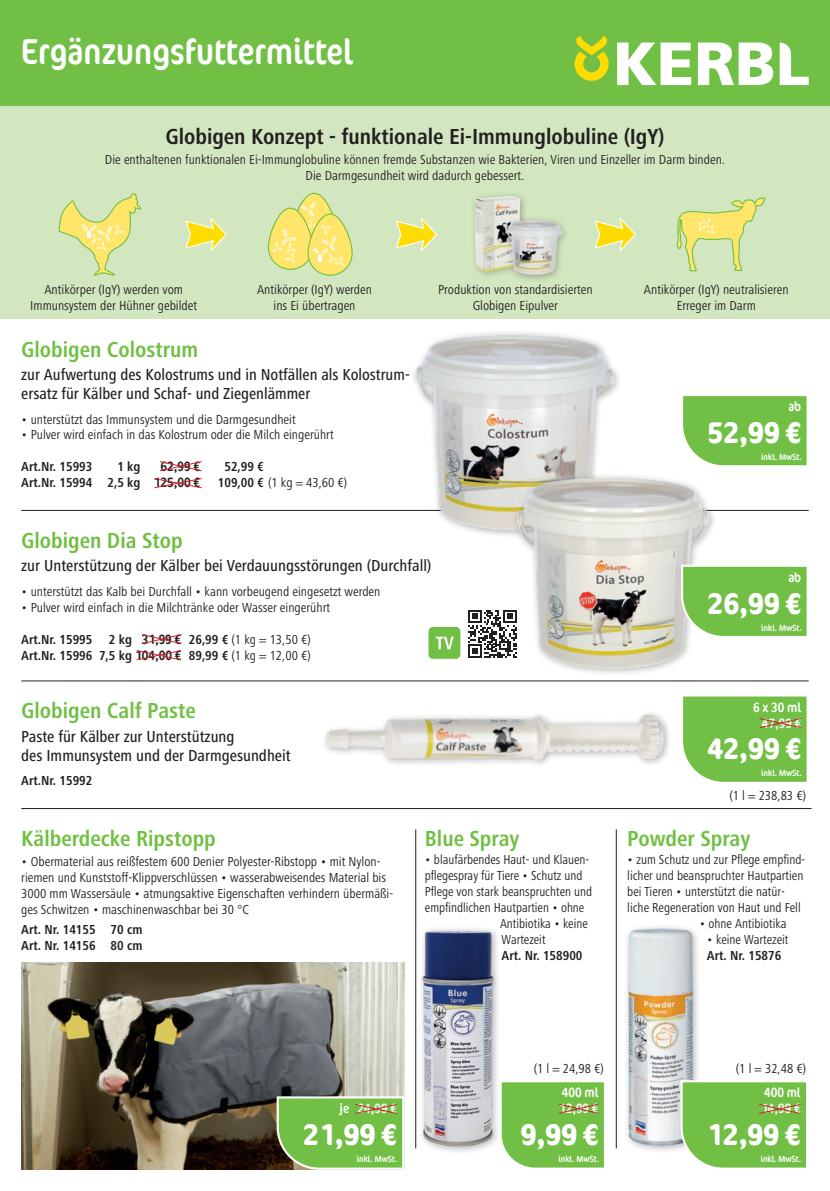
<style>
.page{position:relative;width:830px;height:1191px;background:#fff}
.page>*{position:absolute;margin:0;border:0;box-sizing:border-box;transform-origin:0 0}
.t1{font:condensed 36px "Cocon Offc Pro";color:#fff}
.t2{font:700 condensed 30px "Cocon Offc Pro";color:#fff}
.t3{font:700 condensed 22.5px "Frutiger Next LTW1 G";color:#71bf44}
.t4{font:700 condensed 22.5px "Frutiger Next LTW1 G";color:#231f20}
.t5{font:500 condensed 16.5px/19.2px "Frutiger Next LTW1 G";color:#231f20}
.t6{font:condensed 13.5px/15.9px "Frutiger Next LTW1 G";color:#231f20;text-align:center}
.t7{font:700 condensed 13.5px/15.9px "Frutiger Next LTW1 G";color:#231f20}
.t8{font:condensed 13.5px "Frutiger Next LTW1 G";color:#231f20;scale:.96 1}
.t9{font:condensed 13.5px/15.9px "Cocon Offc Pro";color:#fff}
.t10{font:condensed 13.5px "Cocon Offc Pro";color:#231f20}
.t11{font:condensed 9px "Cocon Offc Pro";color:#fff}
.s1{font-family:"Cocon Offc Pro";font-weight:400}
.s2{font-weight:700}
.s3{font-weight:400}
</style>
<div class="page">
<div style="left:0;top:0;width:829px;height:106px;background:#71bf44"></div>
<svg style="left:574px;top:36px;width:34px;height:45px"></svg>
<svg style="left:617px;top:43px;width:74px;height:42px"></svg>
<svg style="left:697px;top:43px;width:75px;height:42px"></svg>
<svg style="left:779px;top:43px;width:29px;height:42px"></svg>
<img style="left:21px;top:962px;width:383px;height:207px">
<svg style="left:275px;top:1095px;width:130px;height:75px;background:#7bb951"></svg>
<hr style="left:615px;top:829px;width:1px;height:319px;background:#231f20">
<hr style="left:415px;top:829px;width:1px;height:319px;background:#231f20">
<hr style="left:21px;top:808px;width:790px;height:1px;background:#231f20">
<div style="left:0;top:106px;width:829px;height:213px;background:#d2e7c0"></div>
<hr style="left:21px;top:510px;width:787px;height:1px;background:#231f20">
<hr style="left:21px;top:680px;width:787px;height:1px;background:#231f20">
<img style="left:410px;top:332px;width:209px;height:203px">
<img style="left:504px;top:468px;width:219px;height:206px">
<img style="left:404px;top:926px;width:95px;height:237px">
<div style="left:622px;top:923px;width:79px;height:231px;background:#231f20;opacity:.35"></div>
<img style="left:622px;top:926px;width:79px;height:221px">
<svg style="left:58px;top:193px;width:84px;height:83px"></svg>
<svg style="left:292px;top:193px;width:44px;height:61px"></svg>
<svg style="left:268px;top:208px;width:44px;height:61px"></svg>
<div style="left:268px;top:208px;width:45px;height:62px;border:1px solid #71bf44;border-radius:22px"></div>
<svg style="left:308px;top:214px;width:44px;height:61px"></svg>
<div style="left:307px;top:213px;width:45px;height:63px;border:1px solid #71bf44;border-radius:22px"></div>
<svg style="left:272px;top:201px;width:72px;height:65px;background:#f2e57c"></svg>
<div style="left:469px;top:190px;width:59px;height:89px;background:#231f20;opacity:.35"></div>
<img style="left:473px;top:191px;width:49px;height:82px">
<div style="left:501px;top:215px;width:69px;height:68px;background:#231f20;opacity:.35"></div>
<img style="left:505px;top:218px;width:58px;height:58px">
<svg style="left:676px;top:197px;width:89px;height:75px"></svg>
<svg style="left:185px;top:218px;width:42px;height:33px"></svg>
<svg style="left:396px;top:218px;width:41px;height:33px"></svg>
<svg style="left:595px;top:218px;width:41px;height:33px"></svg>
<img style="left:317px;top:680px;width:355px;height:85px">
<svg style="left:679px;top:1079px;width:128px;height:89px;background:#7fc356"></svg>
<svg style="left:498px;top:1079px;width:106px;height:89px;background:#80c457"></svg>
<svg style="left:683px;top:396px;width:124px;height:70px;background:#79c24e"></svg>
<svg style="left:679px;top:563px;width:128px;height:76px;background:#85c75f"></svg>
<svg style="left:160px;top:461px;width:42px;height:10px"></svg>
<svg style="left:154px;top:478px;width:48px;height:10px"></svg>
<svg style="left:136px;top:634px;width:46px;height:26px"></svg>
<div style="left:428px;top:627px;width:32px;height:32px;background:#71bf44;border-radius:5px"></div>
<svg style="left:435px;top:636px;width:18px;height:13px"></svg>
<svg style="left:468px;top:609px;width:48px;height:49px"></svg>
<svg style="left:683px;top:696px;width:124px;height:86px;background:#78c04c"></svg>
<h1 class="t1" style="left:21px;top:27px;width:333px">Ergänzungsfuttermittel</h1>
<h3 class="t4" style="left:165px;top:123px;width:500px">Globigen Konzept - funktionale Ei-Immunglobuline (IgY)</h3>
<p class="t6" style="left:105px;top:151px;width:621px">Die enthaltenen funktionalen Ei-Immunglobuline können fremde Substanzen wie Bakterien, Viren und Einzeller im Darm binden.<br>Die Darmgesundheit wird dadurch gebessert.</p>
<p class="t6" style="left:30px;top:281px;width:168px">Antikörper (IgY) werden vom<br>Immunsystem der Hühner gebildet</p>
<p class="t6" style="left:257px;top:281px;width:116px">Antikörper (IgY) werden ins Ei übertragen</p>
<p class="t6" style="left:438px;top:281px;width:156px">Produktion von standardisierten<br>Globigen Eipulver</p>
<p class="t6" style="left:643px;top:281px;width:146px">Antikörper (IgY) neutralisieren<br>Erreger im Darm</p>
<h3 class="t3" style="left:21px;top:336px;width:178px">Globigen Colostrum</h3>
<p class="t5" style="left:21px;top:365px;width:390px">zur Aufwertung des Kolostrums und in Notfällen als Kolostrum&shy;ersatz für Kälber und Schaf- und Ziegenlämmer</p>
<p class="t6" style="left:21px;top:411px;width:276px">• unterstützt das Immunsystem und die Darmgesundheit</p>
<p class="t6" style="left:21px;top:427px;width:314px">• Pulver wird einfach in das Kolostrum oder die Milch eingerührt</p>
<p class="t7" style="left:21px;top:459px;width:73px">Art.Nr. 15993</p>
<p class="t7" style="left:117px;top:459px;width:24px">1 kg</p>
<p class="t10" style="left:160px;top:457px;width:41px">62,99 €</p>
<p class="t7" style="left:224px;top:459px;width:41px">52,99 €</p>
<p class="t7" style="left:21px;top:475px;width:180px">Art.Nr. 15994 2,5 kg <span class="s1">125,00 €</span></p>
<p class="t6" style="left:218px;top:475px;width:131px"><span class="s2">109,00 €</span> (1 kg = 43,60 €)</p>
<h3 class="t3" style="left:21px;top:527px;width:163px">Globigen Dia Stop</h3>
<p class="t5" style="left:21px;top:556px;width:411px">zur Unterstützung der Kälber bei Verdauungsstörungen (Durchfall)</p>
<p class="t6" style="left:21px;top:583px;width:360px">• unterstützt das Kalb bei Durchfall • kann vorbeugend eingesetzt werden</p>
<p class="t6" style="left:21px;top:599px;width:310px">• Pulver wird einfach in die Milchtränke oder Wasser eingerührt</p>
<p class="t7" style="left:21px;top:631px;width:291px">Art.Nr. 15995 2 kg <span class="s1">31,99 €</span> 26,99 € <span class="s3">(1 kg = 13,50 €)<br></span>Art.Nr. 15996 7,5 kg <span class="s1">104,00 €</span> 89,99 € <span class="s3">(1 kg = 12,00 €)</span></p>
<h3 class="t3" style="left:21px;top:697px;width:176px">Globigen Calf Paste</h3>
<p class="t5" style="left:21px;top:726px;width:271px">Paste für Kälber zur Unterstützung<br>des Immunsystem und der Darmgesundheit</p>
<p class="t7" style="left:21px;top:772px;width:73px">Art.Nr. 15992</p>
<h3 class="t3" style="left:21px;top:825px;width:196px">Kälberdecke Ripstopp</h3>
<p class="t6" style="left:21px;top:853px;width:373px;text-align:left">• Obermaterial aus reißfestem 600 Denier Polyester-Ribstopp • mit Nylon&shy;riemen und Kunststoff-Klippverschlüssen • wasserabweisendes Material bis 3000 mm Wassersäule • atmungsaktive Eigenschaften verhindern übermäßi&shy;ges Schwitzen • maschinenwaschbar bei 30 °C</p>
<p class="t7" style="left:21px;top:921px;width:123px">Art. Nr. 14155 70 cm<br>Art. Nr. 14156 80 cm</p>
<h3 class="t3" style="left:425px;top:825px;width:96px">Blue Spray</h3>
<p class="t8" style="left:425px;top:852px;width:172px">• blaufärbendes Haut- und Klauen-</p>
<p class="t8" style="left:425px;top:868px;width:165px">pflegespray für Tiere • Schutz und</p>
<p class="t8" style="left:425px;top:884px;width:175px">Pflege von stark beanspruchten und</p>
<p class="t8" style="left:425px;top:900px;width:167px">empfindlichen Hautpartien • ohne</p>
<p class="t8" style="left:500px;top:916px;width:93px">Antibiotika • keine</p>
<p class="t8" style="left:501px;top:932px;width:47px">Wartezeit</p>
<p class="t7" style="left:501px;top:947px;width:82px">Art. Nr. 158900</p>
<p class="t9" style="left:788px;top:398px;width:14px">ab</p>
<h2 class="t2" style="left:707px;top:411px;width:95px">52,99 €</h2>
<p class="t11" style="left:760px;top:451px;width:42px">inkl. MwSt.</p>
<p class="t9" style="left:788px;top:569px;width:14px">ab</p>
<h2 class="t2" style="left:707px;top:582px;width:95px">26,99 €</h2>
<p class="t11" style="left:760px;top:621px;width:42px">inkl. MwSt.</p>
<p class="t9" style="left:752px;top:698px;width:50px;text-align:right">6 x 30 ml<br>47,99 €</p>
<h2 class="t2" style="left:707px;top:727px;width:95px">42,99 €</h2>
<p class="t11" style="left:760px;top:767px;width:42px">inkl. MwSt.</p>
<p class="t6" style="left:729px;top:787px;width:78px">(1 l = 238,83 €)</p>
<h3 class="t3" style="left:627px;top:825px;width:124px">Powder Spray</h3>
<p class="t6" style="left:627px;top:852px;width:179px;text-align:left">• zum Schutz und zur Pflege empfind&shy;licher und beanspruchter Hautpartien bei Tieren • unterstützt die natür&shy;liche Regeneration von Haut und Fell</p>
<p class="t6" style="left:699px;top:915px;width:89px">• ohne Antibiotika</p>
<p class="t6" style="left:706px;top:931px;width:83px">• keine Wartezeit</p>
<p class="t7" style="left:706px;top:947px;width:76px">Art. Nr. 15876</p>
<p class="t9" style="left:339px;top:1100px;width:59px">je 24,99 €</p>
<h2 class="t2" style="left:303px;top:1113px;width:95px">21,99 €</h2>
<p class="t11" style="left:356px;top:1153px;width:42px">inkl. MwSt.</p>
<p class="t6" style="left:533px;top:1060px;width:72px">(1 l = 24,98 €)</p>
<p class="t9" style="left:559px;top:1084px;width:41px">400 ml<br>12,99 €</p>
<h2 class="t2" style="left:520px;top:1113px;width:79px">9,99 €</h2>
<p class="t11" style="left:558px;top:1153px;width:42px">inkl. MwSt.</p>
<p class="t6" style="left:735px;top:1060px;width:72px">(1 l = 32,48 €)</p>
<p class="t9" style="left:761px;top:1084px;width:41px">400 ml<br>14,99 €</p>
<h2 class="t2" style="left:706px;top:1113px;width:95px">12,99 €</h2>
<p class="t11" style="left:760px;top:1153px;width:42px">inkl. MwSt.</p>
</div>
